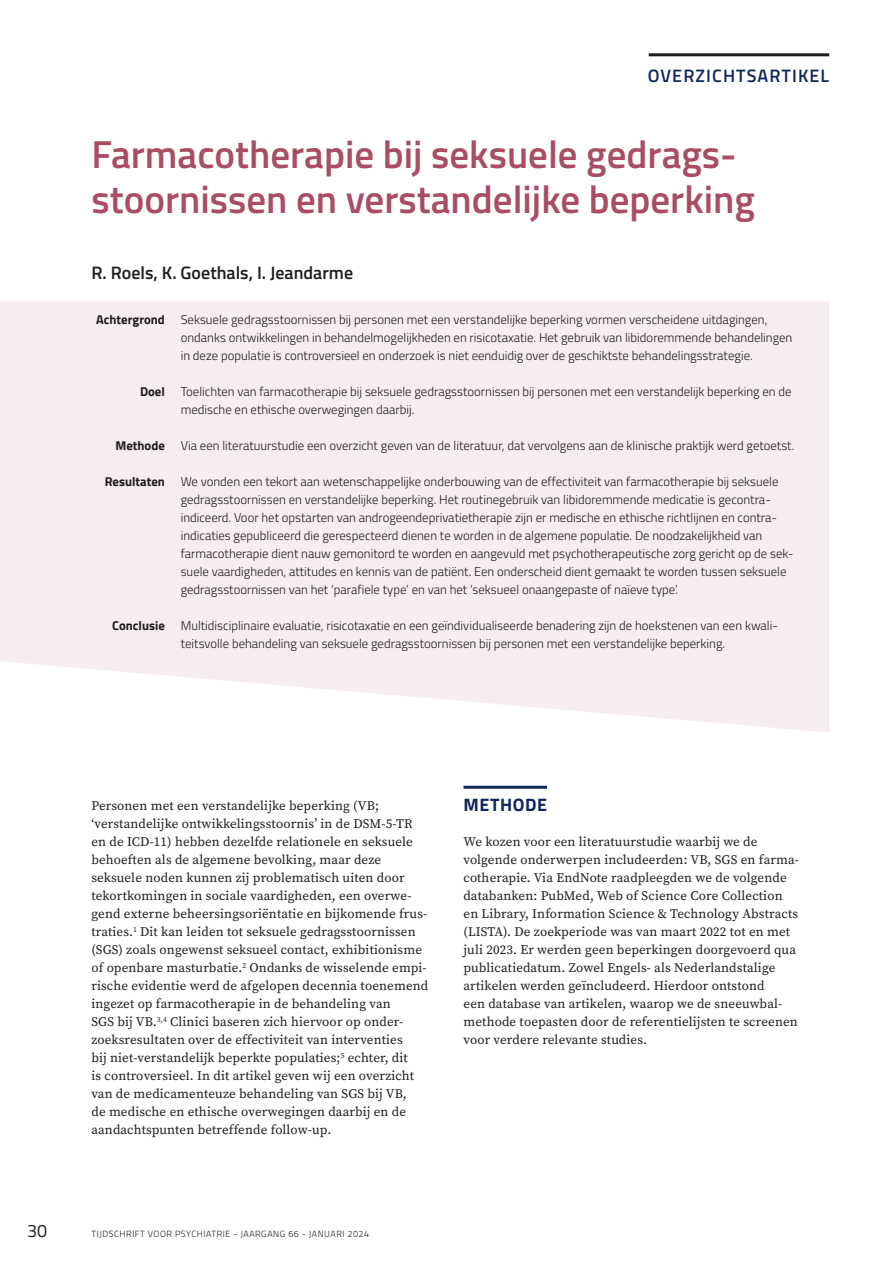
<style>
.page{position:relative;width:893px;height:1263px;background:#fff}
.page>*{position:absolute;margin:0;border:0;box-sizing:border-box;transform-origin:0 0}
.tvp_title_nld{font:600 39px/45px "Titillium Web";color:#a84d63}
.tvp_authors_nld{font:600 18px "Titillium Web";color:#1d1d1b}
.tvp_section{font:600 18px "Titillium Web";letter-spacing:.06em;color:#0f265c}
.k1{font:700 18px "Titillium Web";letter-spacing:.03em;color:#0f265c}
.t1{font:18px "Titillium Web";color:#1d1d1b}
.standaard{font:13.2px/18px "Source Serif Variable";letter-spacing:.01em;color:#1d1d1b}
.tvp_summary_nld{font:300 12.75px/18px "Titillium Web";color:#1d1d1b}
.t2{font:300 9px "Titillium Web";letter-spacing:.06em;color:#1d1d1b}
.s1{font-weight:700}
</style>
<div class="page">
<svg style="left:0;top:301px;width:829px;height:431px;background:#f6eef0"></svg>
<hr style="left:649px;top:53px;width:180px;height:3px;background:#1d1d1b">
<hr style="left:463px;top:786px;width:84px;height:3px;background:#0f265c">
<p class="tvp_section" style="left:648px;top:62px;width:183px">OVERZICHTSARTIKEL</p>
<p class="tvp_title_nld" style="left:91px;top:129px;width:665px">Farmacotherapie bij seksuele gedrags&shy;stoornissen en verstandelijke beperking</p>
<p class="tvp_authors_nld" style="left:91px;top:259px;width:263px">R. Roels, K. Goethals, I. Jeandarme</p>
<p class="tvp_summary_nld" style="left:181px;top:310px;width:613px;text-indent:-84px"><span class="s1">Achtergrond</span> Seksuele gedragsstoornissen bij personen met een verstandelijke beperking vormen verscheidene uitdagingen, ondanks ontwikkelingen in behandelmogelijkheden en risicotaxatie. Het gebruik van libidoremmende behandelingen in deze populatie is controversieel en onderzoek is niet eenduidig over de geschiktste behandelingsstrategie.</p>
<p class="tvp_summary_nld" style="left:181px;top:382px;width:612px;text-indent:-41px"><span class="s1">Doel</span> Toelichten van farmacotherapie bij seksuele gedragsstoornissen bij personen met een verstandelijk beperking en de medische en ethische overwegingen daarbij.</p>
<p class="tvp_summary_nld" style="left:116px;top:436px;width:680px"><span class="s1">Methode</span> Via een literatuurstudie een overzicht geven van de literatuur, dat vervolgens aan de klinische praktijk werd getoetst.</p>
<p class="tvp_summary_nld" style="left:181px;top:472px;width:614px;text-indent:-76px"><span class="s1">Resultaten</span> We vonden een tekort aan wetenschappelijke onderbouwing van de effectiviteit van farmacotherapie bij seksuele gedragsstoornissen en verstandelijke beperking. Het routinegebruik van libidoremmende medicatie is gecontra&shy;indiceerd. Voor het opstarten van androgeendeprivatietherapie zijn er medische en ethische richtlijnen en contra&shy;indicaties gepubliceerd die gerespecteerd dienen te worden in de algemene populatie. De noodzakelijkheid van farmacotherapie dient nauw gemonitord te worden en aangevuld met psychotherapeutische zorg gericht op de sek&shy;suele vaardigheden, attitudes en kennis van de patiënt. Een onderscheid dient gemaakt te worden tussen seksuele gedragsstoornissen van het ‘parafiele type’ en van het ‘seksueel onaangepaste of naïeve type’.</p>
<p class="tvp_summary_nld" style="left:181px;top:616px;width:599px;text-indent:-68px"><span class="s1">Conclusie</span> Multidisciplinaire evaluatie, risicotaxatie en een geïndividualiseerde benadering zijn de hoekstenen van een kwali&shy;teitsvolle behandeling van seksuele gedragsstoornissen bij personen met een verstandelijke beperking.</p>
<p class="standaard" style="left:91px;top:797px;width:338px">Personen met een verstandelijke beperking (VB; ‘verstandelijke ontwikkelingsstoornis’ in de DSM-5-TR en de ICD-11) hebben dezelfde relationele en seksuele behoeften als de algemene bevolking, maar deze seksuele noden kunnen zij problematisch uiten door tekortkomingen in sociale vaardigheden, een overwe&shy;gend externe beheersingsoriëntatie en bijkomende frus&shy;traties.<sup>1</sup> Dit kan leiden tot seksuele gedragsstoornissen (SGS) zoals ongewenst seksueel contact, exhibitionisme of openbare masturbatie.<sup>2</sup> Ondanks de wisselende empi&shy;rische evidentie werd de afgelopen decennia toenemend ingezet op farmacotherapie in de behandeling van<br>SGS bij VB.<sup>3,4</sup> Clinici baseren zich hiervoor op onder&shy;zoeksresultaten over de effectiviteit van interventies<br>bij niet-verstandelijk beperkte populaties;<sup>5</sup> echter, dit<br>is controversieel. In dit artikel geven wij een overzicht van de medicamenteuze behandeling van SGS bij VB,<br>de medische en ethische overwegingen daarbij en de aandachtspunten betreffende follow-up.</p>
<p class="k1" style="left:463px;top:790px;width:85px">METHODE</p>
<p class="standaard" style="left:463px;top:833px;width:337px">We kozen voor een literatuurstudie waarbij we de volgende onderwerpen includeerden: VB, SGS en farma&shy;cotherapie. Via EndNote raadpleegden we de volgende databanken: PubMed, Web of Science Core Collection en Library, Information Science &amp; Technology Abstracts (LISTA). De zoekperiode was van maart 2022 tot en met juli 2023. Er werden geen beperkingen doorgevoerd qua publicatiedatum. Zowel Engels- als Nederlandstalige artikelen werden geïncludeerd. Hierdoor ontstond<br>een database van artikelen, waarop we de sneeuwbal&shy;methode toepasten door de referentielijsten te screenen voor verdere relevante studies.</p>
<h2 class="t1" style="left:27px;top:1218px;width:22px">30</h2>
<p class="t2" style="left:91px;top:1228px;width:279px">TIJDSCHRIFT VOOR PSYCHIATRIE - JAARGANG 66 - JANUARI 2024</p>
</div>
